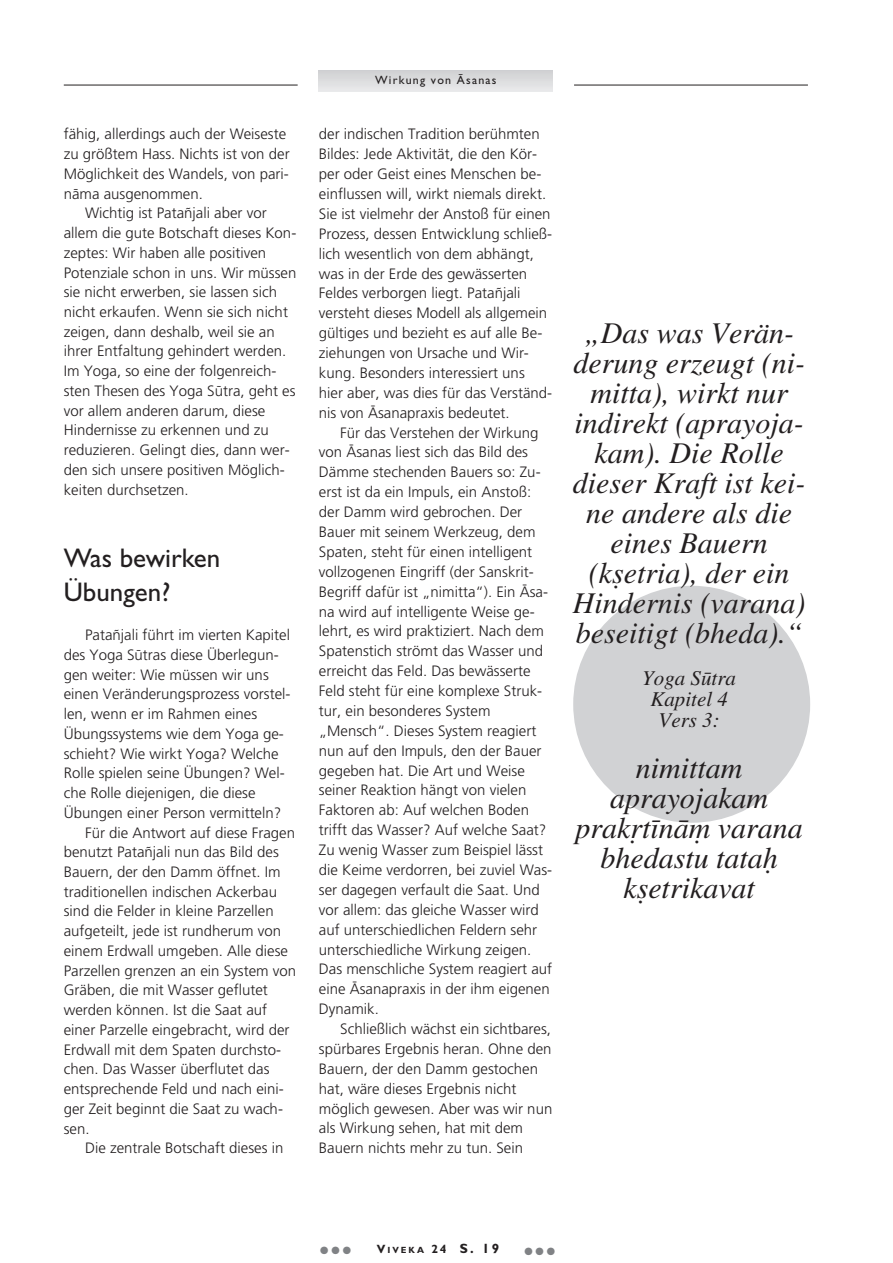
<style>
.page{position:relative;width:893px;height:1263px;background:#fff}
.page>*{position:absolute;margin:0;border:0;box-sizing:border-box;transform-origin:0 0}
.t1{font:italic 30px/30px "Times Indian";color:#231f20;text-align:center}
.t2{font:27px/33.3px "Gill Sans";color:#231f20}
.t3{font:italic 21px/21px "Times Indian";color:#231f20;text-align:center}
.t4{font:300 15px/20px "Frut Indian";color:#231f20}
.t5{font:12px "Gill Indian";letter-spacing:.1em;color:#231f20}
.t6{font:10.5px "Zapf Dingbats";color:#808285}
.t7{font:700 9px "Gill Sans";letter-spacing:.22em;color:#231f20}
.s1{font-size:12px}
.s2{font-size:13.5px}
</style>
<div class="page">
<hr style="left:64px;top:85px;width:234px;height:1px;background:#231f20">
<hr style="left:319px;top:91px;width:234px;height:1px;background:#e3e4e6">
<hr style="left:319px;top:89px;width:234px;height:2px;background:#e1e2e4">
<hr style="left:319px;top:87px;width:234px;height:2px;background:#dedfe1">
<hr style="left:319px;top:85px;width:234px;height:2px;background:#dadbdd">
<hr style="left:319px;top:83px;width:234px;height:2px;background:#d6d7d9">
<hr style="left:319px;top:81px;width:234px;height:2px;background:#d4d5d7">
<hr style="left:319px;top:79px;width:234px;height:2px;background:#cfd0d2">
<hr style="left:319px;top:77px;width:234px;height:2px;background:#cccdcf">
<hr style="left:319px;top:75px;width:234px;height:2px;background:#c9cacc">
<hr style="left:319px;top:73px;width:234px;height:2px;background:#c5c6c8">
<hr style="left:319px;top:71px;width:234px;height:2px;background:#c2c3c5">
<hr style="left:319px;top:70px;width:234px;height:1px;background:#bebfc2">
<hr style="left:574px;top:85px;width:234px;height:1px;background:#231f20">
<div style="left:573px;top:586px;width:237px;height:237px;background:#d1d2d4;border-radius:50%"></div>
<p class="t4" style="left:64px;top:125px;width:224px">fähig, allerdings auch der Weiseste</p>
<p class="t4" style="left:64px;top:145px;width:227px">zu größtem Hass. Nichts ist von der</p>
<p class="t4" style="left:64px;top:165px;width:227px">Möglichkeit des Wandels, von pari-</p>
<p class="t4" style="left:64px;top:185px;width:141px">nâma ausgenommen.</p>
<p class="t4" style="left:85px;top:204px;width:183px">Wichtig ist Patañjali aber vor</p>
<p class="t4" style="left:64px;top:224px;width:234px">allem die gute Botschaft dieses Kon-</p>
<p class="t4" style="left:64px;top:244px;width:204px">zeptes: Wir haben alle positiven</p>
<p class="t4" style="left:64px;top:263px;width:234px">Potenziale schon in uns. Wir müssen</p>
<p class="t4" style="left:64px;top:283px;width:215px">sie nicht erwerben, sie lassen sich</p>
<p class="t4" style="left:64px;top:303px;width:226px">nicht erkaufen. Wenn sie sich nicht</p>
<p class="t4" style="left:64px;top:323px;width:212px">zeigen, dann deshalb, weil sie an</p>
<p class="t4" style="left:64px;top:342px;width:224px">ihrer Entfaltung gehindert werden.</p>
<p class="t4" style="left:64px;top:362px;width:214px">Im Yoga, so eine der folgenreich-</p>
<p class="t4" style="left:64px;top:382px;width:233px">sten Thesen des Yoga Sûtra, geht es</p>
<p class="t4" style="left:64px;top:402px;width:203px">vor allem anderen darum, diese</p>
<p class="t4" style="left:64px;top:421px;width:207px">Hindernisse zu erkennen und zu</p>
<p class="t4" style="left:64px;top:441px;width:227px">reduzieren. Gelingt dies, dann wer-</p>
<p class="t4" style="left:64px;top:461px;width:222px">den sich unsere positiven Möglich-</p>
<p class="t4" style="left:64px;top:481px;width:127px">keiten durchsetzen.</p>
<h2 class="t2" style="left:64px;top:544px;width:158px">Was bewirken<br>Übungen?</h2>
<p class="t4" style="left:85px;top:626px;width:206px">Patañjali führt im vierten Kapitel</p>
<p class="t4" style="left:64px;top:646px;width:217px">des Yoga Sûtras diese Überlegun-</p>
<p class="t4" style="left:64px;top:665px;width:207px">gen weiter: Wie müssen wir uns</p>
<p class="t4" style="left:64px;top:685px;width:228px">einen Veränderungsprozess vorstel-</p>
<p class="t4" style="left:64px;top:705px;width:195px">len, wenn er im Rahmen eines</p>
<p class="t4" style="left:64px;top:725px;width:222px">Übungssystems wie dem Yoga ge-</p>
<p class="t4" style="left:64px;top:744px;width:216px">schieht? Wie wirkt Yoga? Welche</p>
<p class="t4" style="left:64px;top:764px;width:222px">Rolle spielen seine Übungen? Wel-</p>
<p class="t4" style="left:64px;top:784px;width:193px">che Rolle diejenigen, die diese</p>
<p class="t4" style="left:64px;top:804px;width:219px">Übungen einer Person vermitteln?</p>
<p class="t4" style="left:85px;top:823px;width:212px">Für die Antwort auf diese Fragen</p>
<p class="t4" style="left:64px;top:843px;width:217px">benutzt Patañjali nun das Bild des</p>
<p class="t4" style="left:64px;top:863px;width:218px">Bauern, der den Damm öffnet. Im</p>
<p class="t4" style="left:64px;top:883px;width:215px">traditionellen indischen Ackerbau</p>
<p class="t4" style="left:64px;top:902px;width:212px">sind die Felder in kleine Parzellen</p>
<p class="t4" style="left:64px;top:922px;width:219px">aufgeteilt, jede ist rundherum von</p>
<p class="t4" style="left:64px;top:942px;width:226px">einem Erdwall umgeben. Alle diese</p>
<p class="t4" style="left:64px;top:962px;width:234px">Parzellen grenzen an ein System von</p>
<p class="t4" style="left:64px;top:981px;width:206px">Gräben, die mit Wasser geflutet</p>
<p class="t4" style="left:64px;top:1001px;width:205px">werden können. Ist die Saat auf</p>
<p class="t4" style="left:64px;top:1021px;width:227px">einer Parzelle eingebracht, wird der</p>
<p class="t4" style="left:64px;top:1041px;width:219px">Erdwall mit dem Spaten durchsto-</p>
<p class="t4" style="left:64px;top:1060px;width:207px">chen. Das Wasser überflutet das</p>
<p class="t4" style="left:64px;top:1080px;width:222px">entsprechende Feld und nach eini-</p>
<p class="t4" style="left:64px;top:1100px;width:221px">ger Zeit beginnt die Saat zu wach-</p>
<p class="t4" style="left:64px;top:1119px;width:27px">sen.</p>
<p class="t4" style="left:85px;top:1139px;width:200px">Die zentrale Botschaft dieses in</p>
<p class="t5" style="left:375px;top:75px;width:123px">Wirkung von Âsanas</p>
<p class="t4" style="left:319px;top:125px;width:235px">der indischen Tradition berühmten Bildes: Jede Aktivität, die den Kör&shy;per oder Geist eines Menschen be&shy;einflussen will, wirkt niemals direkt.<br>Sie ist vielmehr der Anstoß für einen Prozess, dessen Entwicklung schließ&shy;lich wesentlich von dem abhängt, was in der Erde des gewässerten Feldes verborgen liegt. Patañjali versteht dieses Modell als allgemein gültiges und bezieht es auf alle Be&shy;ziehungen von Ursache und Wir&shy;kung. Besonders interessiert uns hier aber, was dies für das Verständ&shy;nis von Âsanapraxis bedeutet.</p>
<p class="t4" style="left:319px;top:424px;width:235px;text-indent:21px">Für das Verstehen der Wirkung von Âsanas liest sich das Bild des<br>Dämme stechenden Bauers so: Zu&shy;erst ist da ein Impuls, ein Anstoß: der Damm wird gebrochen. Der<br>Bauer mit seinem Werkzeug, dem<br>Spaten, steht für einen intelligent vollzogenen Eingriff (der Sanskrit-<br>Begriff dafür ist „nimitta“). Ein Âsa&shy;na wird auf intelligente Weise ge&shy;lehrt, es wird praktiziert. Nach dem<br>Spatenstich strömt das Wasser und erreicht das Feld. Das bewässerte<br>Feld steht für eine komplexe Struk&shy;tur, ein besonderes System „Mensch“. Dieses System reagiert nun auf den Impuls, den der Bauer gegeben hat. Die Art und Weise seiner Reaktion hängt von vielen<br>Faktoren ab: Auf welchen Boden trifft das Wasser? Auf welche Saat?<br>Zu wenig Wasser zum Beispiel lässt die Keime verdorren, bei zuviel Was&shy;ser dagegen verfault die Saat. Und vor allem: das gleiche Wasser wird auf unterschiedlichen Feldern sehr unterschiedliche Wirkung zeigen.<br>Das menschliche System reagiert auf eine Âsanapraxis in der ihm eigenen<br>Dynamik.</p>
<p class="t4" style="left:319px;top:1020px;width:235px;text-indent:21px">Schließlich wächst ein sichtbares, spürbares Ergebnis heran. Ohne den<br>Bauern, der den Damm gestochen hat, wäre dieses Ergebnis nicht möglich gewesen. Aber was wir nun als Wirkung sehen, hat mit dem<br>Bauern nichts mehr zu tun. Sein</p>
<h1 class="t1" style="left:573px;top:321px;width:234px">„Das was Verän&shy;derung erzeugt (ni&shy;mitta), wirkt nur indirekt (aprayoja&shy;kam). Die Rolle dieser Kraft ist kei&shy;ne andere als die eines Bauern (k‚etria), der ein<br>Hindernis (varana) beseitigt (bheda).“</h1>
<h3 class="t3" style="left:642px;top:670px;width:95px">Yoga Sûtra<br>Kapitel 4<br>Vers 3:</h3>
<h1 class="t1" style="left:575px;top:756px;width:229px">nimittam aprayojakam prak®tînâµ varana bhedastu tataª k‚etrikavat</h1>
<p class="t6" style="left:320px;top:1244px;width:32px">● ● ●</p>
<p class="t7" style="left:377px;top:1246px;width:124px"><span class="s1">V</span>IVEKA <span class="s1">24</span> <span class="s2">S. 19</span></p>
<p class="t6" style="left:524px;top:1245px;width:32px">● ● ●</p>
</div>
